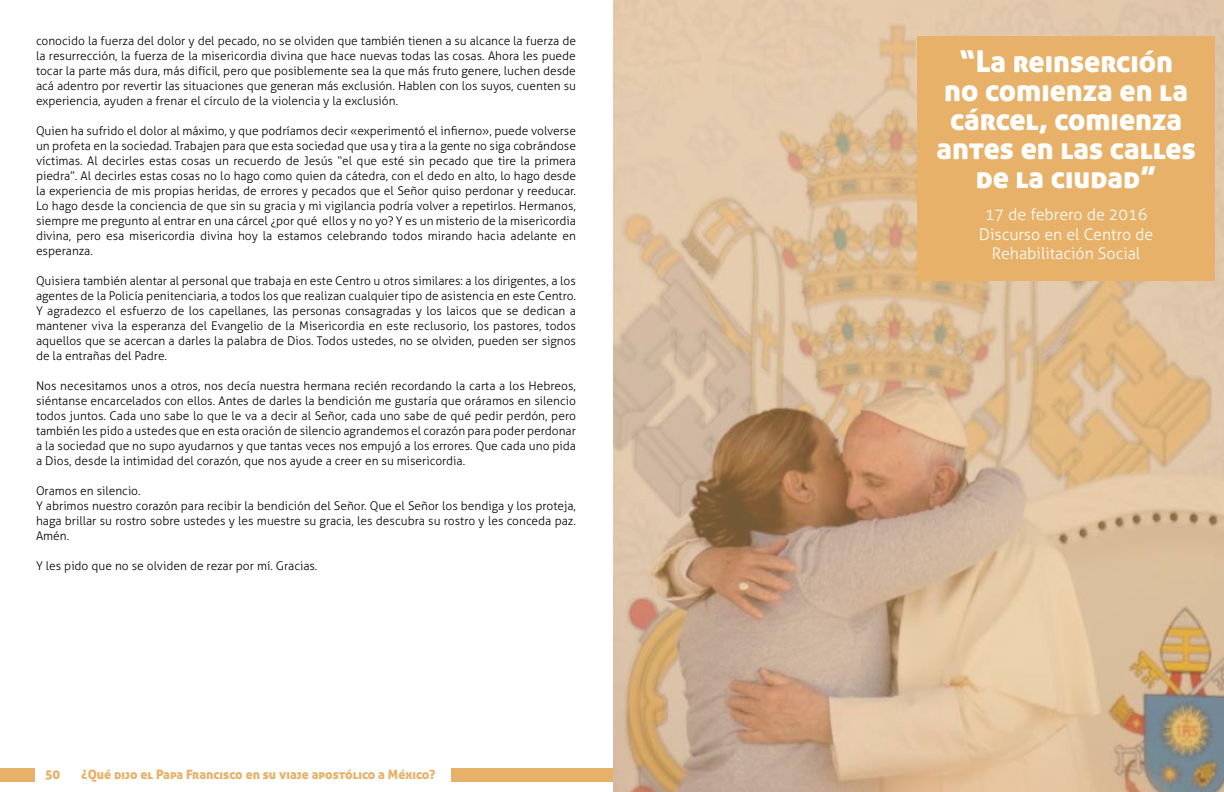
<style>
.page{position:relative;width:1224px;height:792px;background:#fff}
.page>*{position:absolute;margin:0;border:0;box-sizing:border-box;transform-origin:0 0}
.t1{font:30px/29px "Aller Display";color:#fff;text-align:center}
.t2{font:300 16px/19.2px "Aller";color:#fff;text-align:center}
.t3{font:13px "Aller Display";color:#e7b169}
.t4{font:300 12px/15px "Aller";color:#000;text-align:justify}
</style>
<div class="page">
<div style="left:0;top:768px;width:35px;height:14px;background:#e7b169"></div>
<div style="left:451px;top:768px;width:631px;height:14px;background:#e7b169"></div>
<svg style="left:613px;top:0;width:611px;height:792px;background:#d5b695"></svg>
<div style="left:918px;top:36px;width:297px;height:245px;background:#e7b169"></div>
<p class="t4" style="left:36px;top:33px;width:541px">conocido la fuerza del dolor y del pecado, no se olviden que también tienen a su alcance la fuerza de la resurrección, la fuerza de la misericordia divina que hace nuevas todas las cosas. Ahora les puede tocar la parte más dura, más difícil, pero que posiblemente sea la que más fruto genere, luchen desde acá adentro por revertir las situaciones que generan más exclusión. Hablen con los suyos, cuenten su experiencia, ayuden a frenar el círculo de la violencia y la exclusión.</p>
<p class="t4" style="left:36px;top:123px;width:542px">Quien ha sufrido el dolor al máximo, y que podríamos decir «experimentó el infierno», puede volverse un profeta en la sociedad. Trabajen para que esta sociedad que usa y tira a la gente no siga cobrándose víctimas. Al decirles estas cosas un recuerdo de Jesús “el que esté sin pecado que tire la primera piedra”. Al decirles estas cosas no lo hago como quien da cátedra, con el dedo en alto, lo hago desde la experiencia de mis propias heridas, de errores y pecados que el Señor quiso perdonar y reeducar.<br>Lo hago desde la conciencia de que sin su gracia y mi vigilancia podría volver a repetirlos. Hermanos, siempre me pregunto al entrar en una cárcel ¿por qué ellos y no yo? Y es un misterio de la misericordia divina, pero esa misericordia divina hoy la estamos celebrando todos mirando hacia adelante en esperanza.</p>
<p class="t4" style="left:36px;top:273px;width:542px">Quisiera también alentar al personal que trabaja en este Centro u otros similares: a los dirigentes, a los agentes de la Policía penitenciaria, a todos los que realizan cualquier tipo de asistencia en este Centro.<br>Y agradezco el esfuerzo de los capellanes, las personas consagradas y los laicos que se dedican a mantener viva la esperanza del Evangelio de la Misericordia en este reclusorio, los pastores, todos aquellos que se acercan a darles la palabra de Dios. Todos ustedes, no se olviden, pueden ser signos de la entrañas del Padre.</p>
<p class="t4" style="left:36px;top:378px;width:542px">Nos necesitamos unos a otros, nos decía nuestra hermana recién recordando la carta a los Hebreos, siéntanse encarcelados con ellos. Antes de darles la bendición me gustaría que oráramos en silencio todos juntos. Cada uno sabe lo que le va a decir al Señor, cada uno sabe de qué pedir perdón, pero también les pido a ustedes que en esta oración de silencio agrandemos el corazón para poder perdonar a la sociedad que no supo ayudarnos y que tantas veces nos empujó a los errores. Que cada uno pida a Dios, desde la intimidad del corazón, que nos ayude a creer en su misericordia.</p>
<p class="t4" style="left:36px;top:483px;width:542px;text-align:left">Oramos en silencio.<br>Y abrimos nuestro corazón para recibir la bendición del Señor. Que el Señor los bendiga y los proteja, haga brillar su rostro sobre ustedes y les muestre su gracia, les descubra su rostro y les conceda paz.<br>Amén.</p>
<p class="t4" style="left:36px;top:558px;width:283px">Y les pido que no se olviden de rezar por mí. Gracias.</p>
<p class="t3" style="left:46px;top:766px;width:16px">50</p>
<p class="t3" style="left:81px;top:766px;width:355px">¿Qué dijo el Papa Francisco en su viaje apostólico a México?</p>
<h1 class="t1" style="left:936px;top:46px;width:261px">“La reinserción<br>no comienza en la cárcel, comienza antes en las calles de la ciudad”</h1>
<h2 class="t2" style="left:979px;top:205px;width:176px">17 de febrero de 2016<br>Discurso en el Centro de<br>Rehabilitación Social</h2>
</div>
